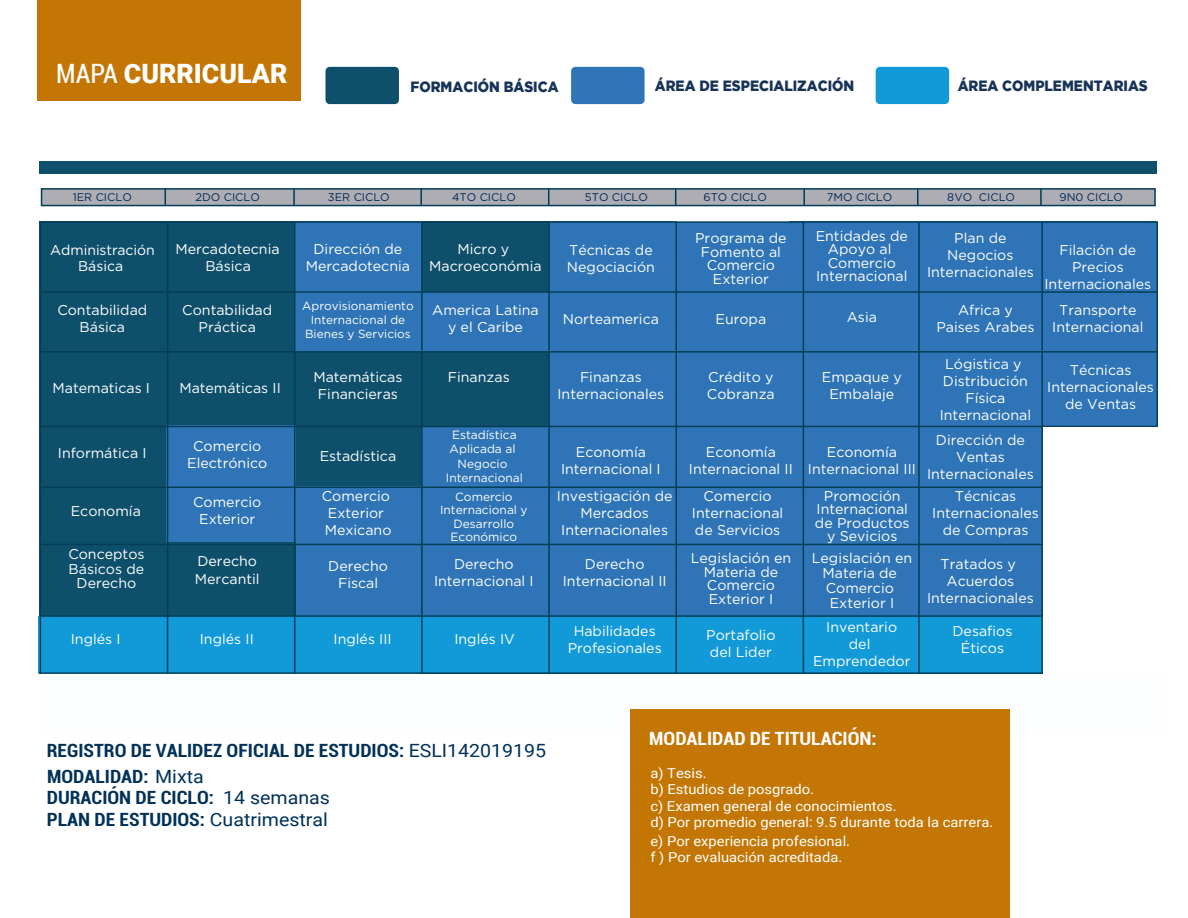
<style>
.page{position:relative;width:1188px;height:918px;background:#fff}
.page>*{position:absolute;margin:0;border:0;box-sizing:border-box;transform-origin:0 0}
.t1{font:900 26.7px "Roboto";color:#fff}
.t2{font:700 condensed 18.3px/21px "Roboto";color:#003159;scale:1.07 1}
.t3{font:700 condensed 18.3px "Roboto";color:#fff;scale:1.07 1}
.t4{font:900 14.85px "Gotham";color:#173457;scale:.92 1}
.t5{font:14.25px/17px "Gotham";color:#fff;text-align:center}
.t6{font:13.8px/16.5px "Roboto";color:#fff;scale:1.07 1}
.t7{font:12px/14.4px "Gotham";color:#fff;text-align:center}
.t8{font:11.85px/14.2px "Gotham";color:#fff;text-align:center}
.t9{font:11.1px "Gotham";color:#002856}
.s1{font-weight:400;font-stretch:condensed}
.s2{font-weight:400;font-stretch:normal}
</style>
<div class="page">
<div style="left:39px;top:221px;width:382px;height:395px;background:#0e4f6b"></div>
<div style="left:422px;top:426px;width:254px;height:298px;background:#2e74b6"></div>
<div style="left:38px;top:616px;width:1004px;height:57px;background:#119ad7"></div>
<div style="left:166px;top:426px;width:130px;height:116px;background:#2e74b6"></div>
<div style="left:296px;top:486px;width:130px;height:130px;background:#2e74b6"></div>
<div style="left:789px;top:221px;width:368px;height:395px;background:#2e74b6"></div>
<div style="left:676px;top:222px;width:128px;height:394px;background:#2e74b6"></div>
<div style="left:421px;top:221px;width:256px;height:323px;background:#0e4f6b"></div>
<div style="left:294px;top:222px;width:128px;height:130px;background:#2e74b6"></div>
<div style="left:422px;top:292px;width:127px;height:60px;background:#2e74b6"></div>
<div style="left:549px;top:222px;width:128px;height:324px;background:#2e74b6"></div>
<div style="left:422px;top:426px;width:127px;height:120px;background:#2e74b6"></div>
<div style="left:39px;top:161px;width:1117px;height:12px;background:#0e4f6b"></div>
<div style="left:326px;top:67px;width:73px;height:37px;background:#0e4f6b;border-radius:4px"></div>
<div style="left:876px;top:67px;width:73px;height:37px;background:#119ad7;border-radius:4px"></div>
<div style="left:571px;top:67px;width:74px;height:37px;background:#2e74b6;border-radius:4px"></div>
<hr style="left:40px;top:291px;width:1117px;height:2px;background:#023f56">
<hr style="left:548px;top:222px;width:2px;height:501px;background:#023f56">
<hr style="left:167px;top:222px;width:1px;height:501px;background:#023f56">
<hr style="left:421px;top:222px;width:2px;height:501px;background:#023f56">
<hr style="left:294px;top:222px;width:1px;height:501px;background:#023f56">
<hr style="left:40px;top:544px;width:1117px;height:1px;background:#023f56">
<hr style="left:803px;top:222px;width:1px;height:501px;background:#023f56">
<hr style="left:1041px;top:222px;width:2px;height:501px;background:#023f56">
<hr style="left:918px;top:222px;width:2px;height:501px;background:#023f56">
<hr style="left:675px;top:222px;width:2px;height:501px;background:#023f56">
<hr style="left:41px;top:487px;width:1113px;height:1px;background:#023f56">
<hr style="left:40px;top:351px;width:1117px;height:2px;background:#023f56">
<hr style="left:40px;top:426px;width:1117px;height:1px;background:#023f56">
<hr style="left:40px;top:615px;width:1117px;height:2px;background:#023f56">
<hr style="left:39px;top:672px;width:1118px;height:2px;background:#023f56">
<div style="left:1044px;top:427px;width:123px;height:324px;background:#fff"></div>
<div style="left:39px;top:675px;width:1128px;height:59px;background:#fdfeff"></div>
<div style="left:42px;top:189px;width:1113px;height:17px;background:#afadb4"></div>
<div style="left:41px;top:188px;width:1115px;height:18px;border:2px solid #003c53"></div>
<svg style="left:1040px;top:189px;width:2px;height:17px"></svg>
<svg style="left:917px;top:189px;width:2px;height:17px"></svg>
<svg style="left:803px;top:189px;width:2px;height:17px"></svg>
<svg style="left:675px;top:189px;width:1px;height:17px"></svg>
<svg style="left:548px;top:189px;width:1px;height:17px"></svg>
<svg style="left:420px;top:189px;width:2px;height:17px"></svg>
<svg style="left:293px;top:189px;width:2px;height:17px"></svg>
<svg style="left:165px;top:189px;width:1px;height:17px"></svg>
<div style="left:38px;top:1px;width:263px;height:100px;background:#c47605"></div>
<div style="left:630px;top:709px;width:379px;height:209px;background:#c47605"></div>
<h1 class="t1" style="left:56px;top:55px;width:233px"><span class="s1">MAPA</span> CURRICULAR</h1>
<p class="t4" style="left:411px;top:78px;width:162px">FORMACIÓN BÁSICA</p>
<p class="t4" style="left:655px;top:77px;width:218px">ÁREA DE ESPECIALIZACIÓN</p>
<p class="t4" style="left:958px;top:77px;width:208px">ÁREA COMPLEMENTARIAS</p>
<p class="t9" style="left:73px;top:190px;width:61px">1ER CICLO</p>
<p class="t9" style="left:196px;top:190px;width:66px">2DO CICLO</p>
<p class="t9" style="left:328px;top:190px;width:63px">3ER CICLO</p>
<p class="t9" style="left:452px;top:190px;width:65px">4TO CICLO</p>
<p class="t9" style="left:585px;top:190px;width:65px">5TO CICLO</p>
<p class="t9" style="left:704px;top:190px;width:65px">6TO CICLO</p>
<p class="t9" style="left:827px;top:190px;width:67px">7MO CICLO</p>
<p class="t9" style="left:947px;top:190px;width:69px">8VO CICLO</p>
<p class="t9" style="left:1060px;top:190px;width:65px">9N0 CICLO</p>
<p class="t5" style="left:50px;top:241px;width:106px">Administración</p>
<p class="t5" style="left:175px;top:240px;width:106px">Mercadotecnia</p>
<p class="t5" style="left:306px;top:240px;width:106px">Dirección de<br>Mercadotecnia</p>
<p class="t5" style="left:78px;top:257px;width:46px">Básica</p>
<p class="t5" style="left:205px;top:257px;width:47px">Básica</p>
<p class="t5" style="left:182px;top:301px;width:91px">Contabilidad<br>Práctica</p>
<p class="t8" style="left:302px;top:298px;width:113px">Aprovisionamiento<br>Internacional de<br>Bienes y Servicios</p>
<p class="t5" style="left:57px;top:301px;width:91px">Contabilidad<br>Básica</p>
<p class="t5" style="left:53px;top:379px;width:99px">Matematicas I</p>
<p class="t5" style="left:58px;top:444px;width:90px">Informática I</p>
<p class="t5" style="left:71px;top:502px;width:72px">Economía</p>
<p class="t5" style="left:68px;top:547px;width:78px;line-height:14.4px">Conceptos<br>Básicos de<br>Derecho</p>
<p class="t5" style="left:179px;top:379px;width:103px">Matemáticas II</p>
<p class="t5" style="left:187px;top:437px;width:82px">Comercio<br>Electrónico</p>
<p class="t5" style="left:193px;top:494px;width:70px">Comercio<br>Exterior</p>
<p class="t5" style="left:195px;top:553px;width:66px;text-align:left">Derecho<br>Mercantil</p>
<p class="t5" style="left:313px;top:368px;width:91px">Matemáticas<br>Financieras</p>
<p class="t5" style="left:320px;top:447px;width:78px">Estadística</p>
<p class="t5" style="left:322px;top:487px;width:71px;text-align:left">Comercio<br>Exterior<br>Mexicano</p>
<p class="t5" style="left:328px;top:558px;width:61px">Derecho<br>Fiscal</p>
<p class="t5" style="left:71px;top:630px;width:51px">Inglés I</p>
<p class="t5" style="left:200px;top:630px;width:55px">Inglés II</p>
<p class="t5" style="left:334px;top:630px;width:60px">Inglés III</p>
<p class="t5" style="left:429px;top:240px;width:114px">Micro y<br>Macroeconómia</p>
<p class="t5" style="left:567px;top:241px;width:89px;text-align:left">Técnicas de<br>Negociación</p>
<p class="t5" style="left:695px;top:231px;width:93px;line-height:13.5px">Programa de<br>Fomento al<br>Comercio<br>Exterior</p>
<p class="t5" style="left:816px;top:229px;width:94px;line-height:13.5px">Entidades de<br>Apoyo al<br>Comercio<br>Internacional</p>
<p class="t5" style="left:927px;top:229px;width:108px">Plan de<br>Negocios<br>Internacionales</p>
<p class="t5" style="left:1045px;top:241px;width:108px">Filación de<br>Precios<br>Internacionales</p>
<p class="t5" style="left:432px;top:301px;width:108px">America Latina y el Caribe</p>
<p class="t5" style="left:563px;top:310px;width:98px">Norteamerica</p>
<p class="t5" style="left:716px;top:310px;width:52px">Europa</p>
<p class="t5" style="left:847px;top:308px;width:32px">Asia</p>
<p class="t5" style="left:936px;top:301px;width:100px">Africa y<br>Paises Arabes</p>
<p class="t5" style="left:1052px;top:301px;width:93px">Transporte<br>Internacional</p>
<p class="t5" style="left:448px;top:368px;width:63px">Finanzas</p>
<p class="t7" style="left:446px;top:427px;width:78px">Estadística<br>Aplicada al<br>Negocio<br>Internacional</p>
<p class="t7" style="left:440px;top:490px;width:89px;line-height:13.5px">Comercio<br>Internacional y<br>Desarrollo<br>Económico</p>
<p class="t5" style="left:558px;top:368px;width:108px">Finanzas<br>Internacionales</p>
<p class="t5" style="left:561px;top:443px;width:101px">Economía<br>Internacional I</p>
<p class="t5" style="left:557px;top:487px;width:117px">Investigación de<br>Mercados<br>Internacionales</p>
<p class="t5" style="left:434px;top:555px;width:101px">Derecho<br>Internacional I</p>
<p class="t5" style="left:563px;top:555px;width:105px">Derecho<br>Internacional II</p>
<p class="t5" style="left:454px;top:630px;width:62px">Inglés IV</p>
<p class="t5" style="left:568px;top:622px;width:96px">Habilidades<br>Profesionales</p>
<p class="t5" style="left:707px;top:368px;width:69px;text-align:left">Crédito y<br>Cobranza</p>
<p class="t5" style="left:822px;top:368px;width:81px">Empaque y<br>Embalaje</p>
<p class="t5" style="left:689px;top:443px;width:105px">Economía<br>Internacional II</p>
<p class="t5" style="left:808px;top:443px;width:109px">Economía<br>Internacional III</p>
<p class="t5" style="left:692px;top:487px;width:93px">Comercio<br>Internacional de Servicios</p>
<p class="t5" style="left:691px;top:551px;width:102px;line-height:13.5px">Legislación en<br>Materia de<br>Comercio<br>Exterior I</p>
<p class="t5" style="left:706px;top:626px;width:71px;text-align:left">Portafolio del Lider</p>
<p class="t5" style="left:815px;top:489px;width:96px;line-height:13.5px">Promoción<br>Internacional de Productos y Sevicios</p>
<p class="t5" style="left:812px;top:550px;width:102px;line-height:15px">Legislación en<br>Materia de<br>Comercio<br>Exterior I</p>
<p class="t5" style="left:813px;top:618px;width:99px">Inventario<br>del<br>Emprendedor</p>
<p class="t5" style="left:940px;top:355px;width:93px">Lógistica y<br>Distribución<br>Física<br>Internacional</p>
<p class="t5" style="left:927px;top:431px;width:108px">Dirección de<br>Ventas<br>Internacionales</p>
<p class="t5" style="left:932px;top:487px;width:108px">Técnicas<br>Internacionales de Compras</p>
<p class="t5" style="left:927px;top:555px;width:108px">Tratados y<br>Acuerdos<br>Internacionales</p>
<p class="t5" style="left:953px;top:622px;width:61px">Desafios<br>Éticos</p>
<p class="t5" style="left:1047px;top:361px;width:108px">Técnicas<br>Internacionales de Ventas</p>
<p class="t2" style="left:47px;top:740px;width:468px">REGISTRO DE VALIDEZ OFICIAL DE ESTUDIOS: <span class="s2">ESLI142019195</span></p>
<p class="t2" style="left:47px;top:765px;width:266px">MODALIDAD: <span class="s2">Mixta<br></span>DURACIÓN DE CICLO: <span class="s2">14 semanas</span></p>
<p class="t2" style="left:47px;top:809px;width:264px">PLAN DE ESTUDIOS: <span class="s2">Cuatrimestral</span></p>
<p class="t3" style="left:649px;top:725px;width:214px">MODALIDAD DE TITULACIÓN:</p>
<p class="t6" style="left:650px;top:764px;width:322px">a) Tesis.<br>b) Estudios de posgrado.<br>c) Examen general de conocimientos.<br>d) Por promedio general: 9.5 durante toda la carrera.</p>
<p class="t6" style="left:650px;top:832px;width:188px">e) Por experiencia profesional. f ) Por evaluación acreditada.</p>
</div>
